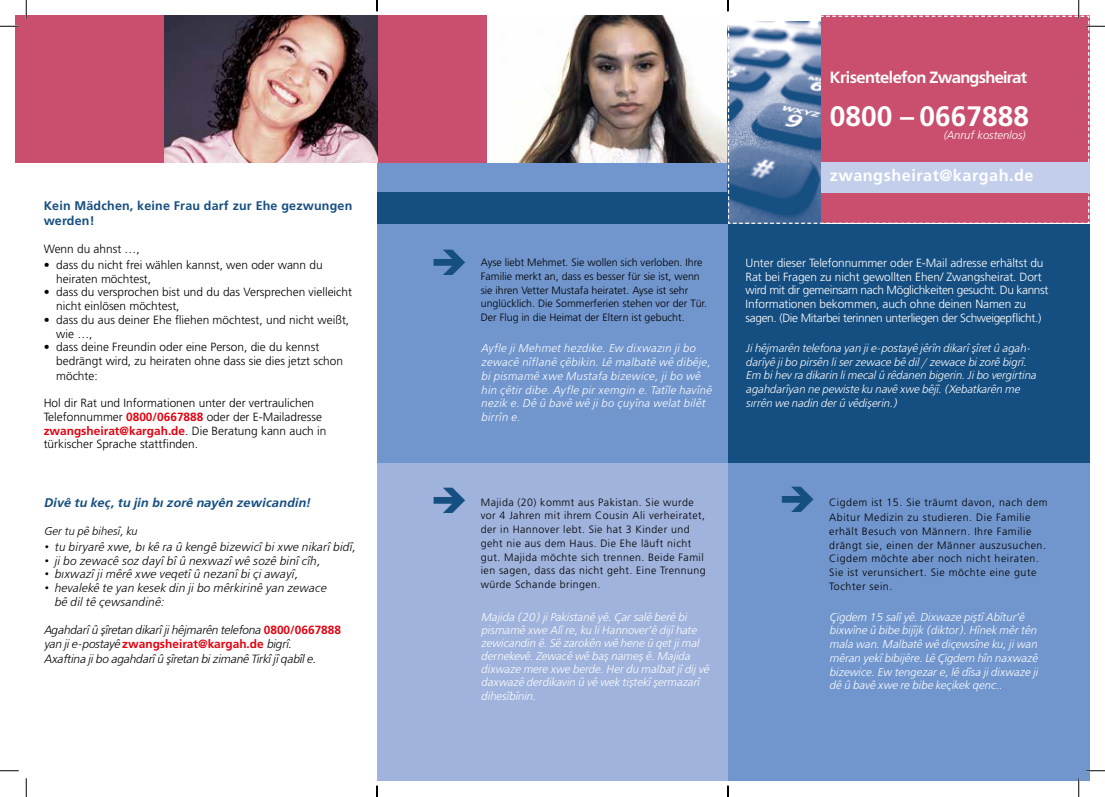
<style>
.page{position:relative;width:1105px;height:797px;background:#fff}
.page>*{position:absolute;margin:0;border:0;box-sizing:border-box;transform-origin:0 0}
.t1{font:700 28.12px "Frutiger CE";color:#fff}
.t2{font:16.25px "Free Set Demi Bold FQT";letter-spacing:-.04em;color:#fff}
.t3{font:700 16.25px "Frutiger CE";letter-spacing:.03em;color:#fff}
.t4{font:700 12.5px/15px "Frutiger CE";letter-spacing:.015em;color:#154e81}
.t5{font:italic 12.5px "Free Set Demi Bold FQT";letter-spacing:.02em;color:#154e81}
.t6{font:300 11.88px/13.8px "Frutiger";color:#000}
.t7{font:300 11.88px/13.8px "Frutiger";letter-spacing:-.01em;color:#fff}
.t8{font:italic 11.88px/13.8px "Free Set Light FQT";color:#000}
.t9{font:italic 11.88px "Free Set Light FQT";letter-spacing:-.02em;color:#000}
.t10{font:700 11.88px "Frutiger CE";color:#e3000f}
.t11{font:italic 11.25px/13.8px "Free Set Light FQT";letter-spacing:-.005em;color:#fff}
.t12{font:italic 11.25px/13.8px "Free Set Light FQT";letter-spacing:.02em;color:#fff}
.t13{font:italic 11.25px "Free Set Light FQT";color:#000}
.t14{font:italic 300 11.25px "Frutiger";color:#fff}
.t15{font:300 10.62px/13.8px "Frutiger";letter-spacing:.04em;color:#000}
.t16{font:300 10.62px/13.8px "Frutiger";color:#000}
.s1{font-family:"Frutiger CE";font-weight:700;color:#e3000f}
.s2{font-family:"Frutiger";font-weight:300;color:#000}
.s3{font-family:"Frutiger CE";font-weight:700;font-style:normal;color:#e3000f}
.s4{font-family:"Free Set Light FQT";font-weight:400;font-style:italic;color:#000}
</style>
<div class="page">
<div style="left:377px;top:163px;width:351px;height:300px;background:#7196ce"></div>
<img style="left:514px;top:16px;width:213px;height:147px">
<div style="left:16px;top:16px;width:471px;height:147px;background:#ca4e6d"></div>
<img style="left:164px;top:16px;width:213px;height:147px">
<div style="left:377px;top:193px;width:351px;height:31px;background:#154e81"></div>
<div style="left:728px;top:224px;width:361px;height:239px;background:#154e81"></div>
<div style="left:728px;top:463px;width:361px;height:318px;background:#7196ce"></div>
<div style="left:377px;top:463px;width:351px;height:318px;background:#a0b3dd"></div>
<svg style="left:0;top:25px;width:19px;height:2px"></svg>
<svg style="left:0;top:770px;width:19px;height:1px"></svg>
<svg style="left:1086px;top:770px;width:19px;height:1px"></svg>
<svg style="left:25px;top:0;width:2px;height:19px"></svg>
<svg style="left:25px;top:778px;width:2px;height:19px"></svg>
<svg style="left:1078px;top:778px;width:1px;height:19px"></svg>
<svg style="left:376px;top:0;width:2px;height:11px"></svg>
<svg style="left:376px;top:785px;width:2px;height:12px"></svg>
<svg style="left:727px;top:0;width:378px;height:224px;background:#b57795"></svg>
<svg style="left:727px;top:785px;width:2px;height:12px"></svg>
<p class="t4" style="left:44px;top:198px;width:310px">Kein Mädchen, keine Frau darf zur Ehe gezwungen werden!</p>
<p class="t6" style="left:44px;top:242px;width:98px">Wenn du ahnst …,</p>
<p class="t6" style="left:56px;top:258px;width:268px;text-indent:-13px">• dass du nicht frei wählen kannst, wen oder wann du heiraten möchtest,</p>
<p class="t6" style="left:56px;top:285px;width:297px;text-indent:-13px">• dass du versprochen bist und du das Versprechen vielleicht nicht einlösen möchtest,</p>
<p class="t6" style="left:56px;top:313px;width:295px;text-indent:-13px">• dass du aus deiner Ehe fliehen möchtest, und nicht weißt, wie …,</p>
<p class="t6" style="left:56px;top:340px;width:288px;line-height:14.1px;text-indent:-13px">• dass deine Freundin oder eine Person, die du kennst bedrängt wird, zu heiraten ohne dass sie dies jetzt schon möchte:</p>
<p class="t6" style="left:44px;top:396px;width:280px">Hol dir Rat und Informationen unter der vertraulichen<br>Telefonnummer <span class="s1">0800/0667888</span> oder der E-Mailadresse</p>
<p class="t10" style="left:44px;top:423px;width:284px">zwangsheirat@kargah.de<span class="s2">. Die Beratung kann auch in</span></p>
<p class="t6" style="left:44px;top:437px;width:156px">türkischer Sprache stattfinden.</p>
<p class="t5" style="left:44px;top:495px;width:267px">Divê tu keç, tu jin b› zorê nayên zewicandin!</p>
<p class="t13" style="left:44px;top:524px;width:95px">Ger tu pê bihesî, ku</p>
<p class="t8" style="left:44px;top:540px;width:313px">• tu biryarê xwe, b› kê ra û kengê bizewicî bi xwe nikarî bidî,</p>
<p class="t8" style="left:44px;top:554px;width:278px">• ji bo zewacê soz dayî bî û nexwazî wê sozê binî cîh,</p>
<p class="t8" style="left:44px;top:567px;width:256px">• b›xwazî ji mêrê xwe veqetî û nezanî bi çi awayî,</p>
<p class="t8" style="left:54px;top:581px;width:274px;text-indent:-10px">• hevalekê te yan kesek din ji bo mêrkirinê yan zewace bê dil tê çewsandinê:</p>
<p class="t9" style="left:44px;top:623px;width:299px">Agahdarî û flîretan dikarî ji hêjmarên telefona <span class="s3">0800/0667888</span></p>
<p class="t10" style="left:44px;top:637px;width:249px"><span class="s4">yan ji e-postayê</span> zwangsheirat@kargah.de <span class="s4">bigrî.</span></p>
<p class="t9" style="left:44px;top:651px;width:274px">Axaftina ji bo agahdarî û flîretan bi zimanê Tirkî jî qabîl e.</p>
<p class="t16" style="left:481px;top:255px;width:228px">Ayse liebt Mehmet. Sie wollen sich verloben. Ihre Familie merkt an, dass es besser für sie ist, wenn sie ihren Vetter Mustafa heiratet. Ayse ist sehr unglücklich. Die Sommerferien stehen vor der Tür.<br>Der Flug in die Heimat der Eltern ist gebucht.</p>
<p class="t12" style="left:481px;top:342px;width:232px">Ayfle ji Mehmet hezd›ke. Ew dixwaz›n ji bo zewacê nîflanê çêbikin. Lê malbatê wê dibêje, bi pismamê xwe Mustafa bizewice, ji bo wê hin çêtir dibe. Ayfle pir xemgin e. Tatîle havînê nezik e. Dê û bavê wê ji bo çuyîna welat bilêt birrîn e.</p>
<p class="t15" style="left:481px;top:495px;width:226px">Majida (20) kommt aus Pakistan. Sie wurde vor 4 Jahren mit ihrem Cousin Ali verheiratet, der in Hannover lebt. Sie hat 3 Kinder und geht nie aus dem Haus. Die Ehe läuft nicht gut. Majida möchte sich trennen. Beide Famil ien sagen, dass das nicht geht. Eine Trennung würde Schande bringen.</p>
<p class="t11" style="left:481px;top:610px;width:230px;line-height:13.1px">Majida (20) ji Pakistanê yê. Çar salê berê bi pismamê xwe Alî re, ku li Hannover’ê dijî hate zewicandin ê. Sê zarokên wê hene û qet ji mal dernekevê. Zewacê wê bafl namefl ê. Majida dixwaze mere xwe berde. Her du malbat jî dij vê daxwazê derdikavin û vê wek tifltekî flermazarî dihesîbînin.</p>
<h2 class="t2" style="left:830px;top:68px;width:199px">Krisentelefon Zwangsheirat</h2>
<h1 class="t1" style="left:830px;top:99px;width:201px">0800 – 0667888</h1>
<p class="t14" style="left:944px;top:129px;width:83px">(Anruf kostenlos)</p>
<h2 class="t3" style="left:830px;top:166px;width:205px">zwangsheirat@kargah.de</h2>
<p class="t7" style="left:746px;top:256px;width:304px">Unter dieser Telefonnummer oder E-Mail adresse erhältst du Rat bei Fragen zu nicht gewollten Ehen/ Zwangsheirat. Dort wird mit dir gemeinsam nach Möglichkeiten gesucht. Du kannst Informationen bekommen, auch ohne deinen Namen zu sagen. (Die Mitarbei terinnen unterliegen der Schweigepflicht.)</p>
<p class="t11" style="left:746px;top:341px;width:292px">Ji hêjmarên telefona yan ji e-postayê jêrîn dikarî flîret û agah&shy;darîyê ji bo pirsên li ser zewace bê dil / zewace bi zorê bigrî.<br>Em bi hev ra dikarin li mecal û rêdanen bigerin. Ji bo vergirtina agahdarîyan ne pewiste ku navê xwe bêjî. (Xebatkarên me s›rrên we nadin der û vêdiflerin.)</p>
<p class="t15" style="left:829px;top:495px;width:220px;line-height:15px">Cigdem ist 15. Sie träumt davon, nach dem<br>Abitur Medizin zu studieren. Die Familie</p>
<p class="t15" style="left:829px;top:524px;width:218px">erhält Besuch von Männern. Ihre Familie drängt sie, einen der Männer auszusuchen.<br>Cigdem möchte aber noch nicht heiraten.<br>Sie ist verunsichert. Sie möchte eine gute Tochter sein.</p>
<p class="t11" style="left:829px;top:610px;width:210px">Çigdem 15 salî yê. Dixwaze pifltî Abîtur’ê bixwîne û bibe bijîjk (diktor). Hînek mêr tên mala wan. Malbatê wê diçewsîne ku, ji wan mêran yekî bibijêre. Lê Çigdem hîn naxwazê bizewice. Ew tengezar e, lê dîsa ji dixwaze ji dê û bavê xwe re bibe keçikek qenc..</p>
</div>
